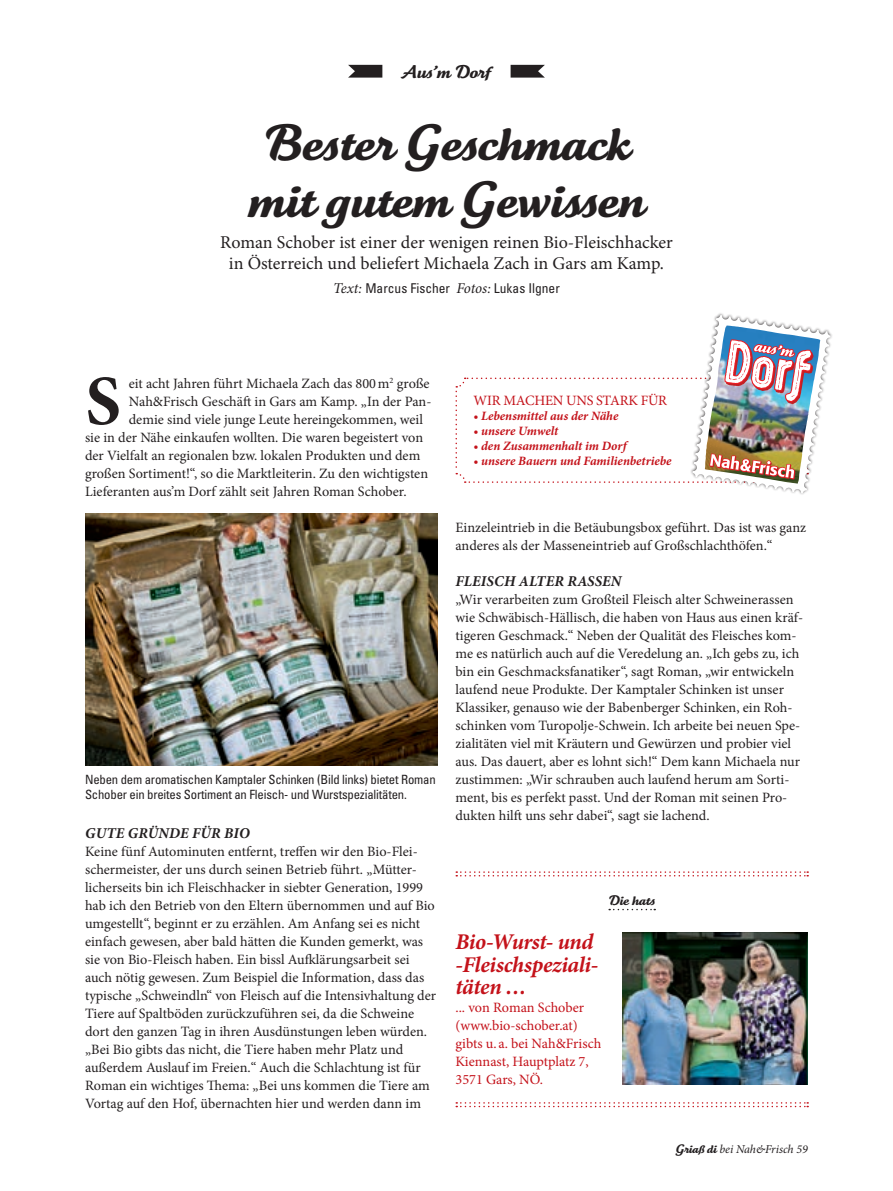
<style>
.page{position:relative;width:893px;height:1191px;background:#fff}
.page>*{position:absolute;margin:0;border:0;box-sizing:border-box;transform-origin:0 0}
.t1{font:700 70.5px "Minion Pro";color:#231f20}
.t2{font:49.5px/57px "Tartine Script Pro Bld";color:#231f20;text-align:center}
.t3{font:italic 700 22.5px/22.5px "Minion Pro";letter-spacing:-.02em;color:#c4121a}
.t4{font:18px/21px "Minion Pro";color:#231f20;text-align:center}
.t5{font:18px "Tartine Script Pro Bld";color:#231f20}
.t6{font:italic 700 15px "Minion Pro";letter-spacing:.01em;color:#231f20}
.t7{font:14.25px/18px "Minion Pro";color:#231f20}
.t8{font:14.25px/18px "Minion Pro";letter-spacing:-.005em;color:#c4121a}
.t9{font:condensed 13.5px "Univers LT Std";color:#231f20}
.t10{font:13.5px "Tartine Script Pro Bld";color:#231f20}
.t11{font:condensed 12.75px/15px "Univers LT Std";letter-spacing:-.015em;color:#231f20}
.t12{font:italic 700 12.75px "Minion Pro";letter-spacing:-.005em;color:#c4121a}
.t13{font:italic 12px "Minion Pro";color:#231f20}
.s1{font-family:"Minion Pro";font-style:italic;font-stretch:normal;font-size:15px}
.s2{font-family:"Tartine Script Pro Bld";font-style:normal}
</style>
<div class="page">
<svg style="left:456px;top:1102px;width:352px;height:5px"></svg>
<svg style="left:455px;top:313px;width:377px;height:182px"></svg>
<img style="left:85px;top:514px;width:352px;height:251px">
<svg style="left:348px;top:65px;width:34px;height:13px"></svg>
<svg style="left:511px;top:65px;width:34px;height:13px"></svg>
<svg style="left:456px;top:871px;width:352px;height:5px"></svg>
<img style="left:623px;top:932px;width:185px;height:152px">
<svg style="left:609px;top:908px;width:46px;height:2px"></svg>
<p class="t5" style="left:402px;top:61px;width:91px">Aus’m Dorf</p>
<h2 class="t2" style="left:248px;top:115px;width:398px">Bester Geschmack mit gutem Gewissen</h2>
<p class="t4" style="left:220px;top:232px;width:454px">Roman Schober ist einer der wenigen reinen Bio-Fleischhacker in Österreich und beliefert Michaela Zach in Gars am Kamp.</p>
<p class="t9" style="left:333px;top:279px;width:228px"><span class="s1">Text:</span> Marcus Fischer <span class="s1">Fotos:</span> Lukas Ilgner</p>
<h1 class="t1" style="left:85px;top:352px;width:37px">S</h1>
<p class="t7" style="left:129px;top:374px;width:302px">eit acht Jahren führt Michaela Zach das 800m<sup>2</sup> große</p>
<p class="t7" style="left:129px;top:392px;width:304px">Nah&amp;Frisch Geschäft in Gars am Kamp. „In der Pan-</p>
<p class="t7" style="left:129px;top:410px;width:296px">demie sind viele junge Leute hereingekommen, weil</p>
<p class="t7" style="left:85px;top:428px;width:340px">sie in der Nähe einkaufen wollten. Die waren begeistert von</p>
<p class="t7" style="left:85px;top:446px;width:337px">der Vielfalt an regionalen bzw. lokalen Produkten und dem</p>
<p class="t7" style="left:85px;top:464px;width:345px">großen Sortiment!“, so die Marktleiterin. Zu den wichtigsten</p>
<p class="t7" style="left:85px;top:482px;width:323px">Lieferanten aus’m Dorf zählt seit Jahren Roman Schober.</p>
<p class="t11" style="left:85px;top:771px;width:352px">Neben dem aromatischen Kamptaler Schinken (Bild links) bietet Roman<br>Schober ein breites Sortiment an Fleisch- und Wurstspezialitäten.</p>
<p class="t6" style="left:85px;top:822px;width:166px">GUTE GRÜNDE FÜR BIO</p>
<p class="t7" style="left:85px;top:842px;width:353px">Keine fünf Autominuten entfernt, treffen wir den Bio-Flei&shy;schermeister, der uns durch seinen Betrieb führt. „Mütter&shy;licherseits bin ich Fleischhacker in siebter Generation, 1999 hab ich den Betrieb von den Eltern übernommen und auf Bio umgestellt“, beginnt er zu erzählen. Am Anfang sei es nicht einfach gewesen, aber bald hätten die Kunden gemerkt, was sie von Bio-Fleisch haben. Ein bissl Aufklärungsarbeit sei auch nötig gewesen. Zum Beispiel die Information, dass das typische „Schweindln“ von Fleisch auf die Intensivhaltung der Tiere auf Spaltböden zurückzuführen sei, da die Schweine dort den ganzen Tag in ihren Ausdünstungen leben würden. „Bei Bio gibts das nicht, die Tiere haben mehr Platz und außerdem Auslauf im Freien.“ Auch die Schlachtung ist für Roman ein wichtiges Thema: „Bei uns kommen die Tiere am Vortag auf den Hof, übernachten hier und werden dann im</p>
<p class="t8" style="left:474px;top:391px;width:195px">WIR MACHEN UNS STARK FÜR</p>
<p class="t12" style="left:473px;top:407px;width:146px">• Lebensmittel aus der Nähe</p>
<p class="t12" style="left:473px;top:422px;width:86px">• unsere Umwelt</p>
<p class="t12" style="left:473px;top:437px;width:155px">• den Zusammenhalt im Dorf</p>
<p class="t12" style="left:473px;top:452px;width:200px">• unsere Bauern und Familienbetriebe</p>
<p class="t7" style="left:455px;top:518px;width:352px">Einzeleintrieb in die Betäubungsbox geführt. Das ist was ganz anderes als der Masseneintrieb auf Großschlachthöfen.“</p>
<p class="t6" style="left:456px;top:570px;width:167px">FLEISCH ALTER RASSEN</p>
<p class="t7" style="left:455px;top:590px;width:349px">„Wir verarbeiten zum Großteil Fleisch alter Schweinerassen wie Schwäbisch-Hällisch, die haben von Haus aus einen kräf&shy;tigeren Geschmack.“ Neben der Qualität des Fleisches kom&shy;me es natürlich auch auf die Veredelung an. „Ich gebs zu, ich bin ein Geschmacksfanatiker“, sagt Roman, „wir entwickeln laufend neue Produkte. Der Kamptaler Schinken ist unser Klassiker, genauso wie der Babenberger Schinken, ein Roh&shy;schinken vom Turopolje-Schwein. Ich arbeite bei neuen Spe&shy;zialitäten viel mit Kräutern und Gewürzen und probier viel aus. Das dauert, aber es lohnt sich!“ Dem kann Michaela nur zustimmen: „Wir schrauben auch laufend herum am Sorti&shy;ment, bis es perfekt passt. Und der Roman mit seinen Pro&shy;dukten hilft uns sehr dabei“, sagt sie lachend.</p>
<p class="t10" style="left:608px;top:892px;width:48px">Die hats</p>
<h3 class="t3" style="left:455px;top:930px;width:144px">Bio-Wurst- und -Fleischspeziali&shy;täten …</h3>
<p class="t8" style="left:455px;top:998px;width:147px">... von Roman Schober (www.bio-schober.at) gibts u. a. bei Nah&amp;Frisch<br>Kiennast, Hauptplatz 7,<br>3571 Gars, NÖ.</p>
<p class="t13" style="left:676px;top:1141px;width:134px"><span class="s2">Griaß di</span> bei Nah&amp;Frisch 59</p>
</div>
